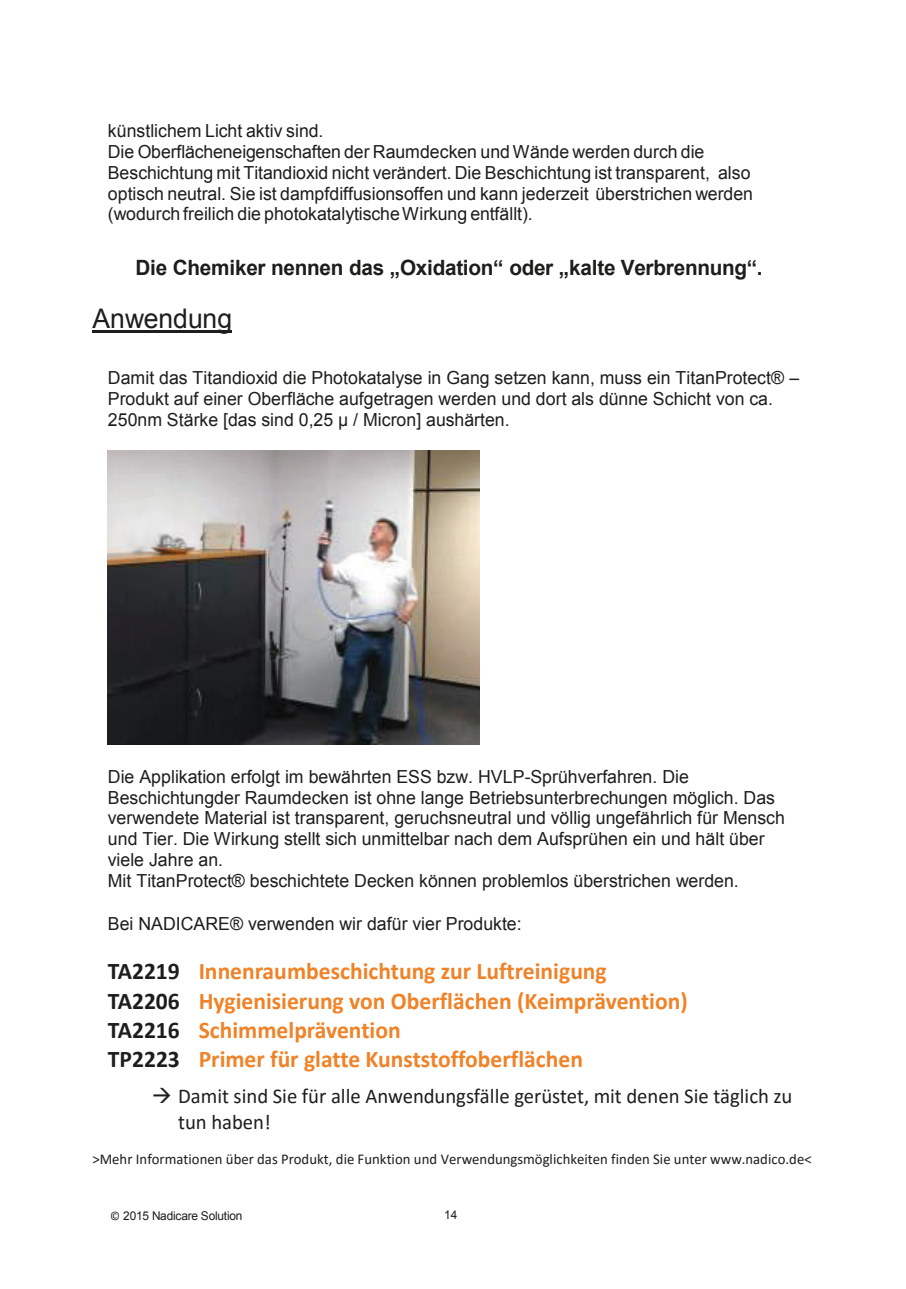
<style>
.page{position:relative;width:906px;height:1289px;background:#fff}
.page>*{position:absolute;margin:0;border:0;box-sizing:border-box;transform-origin:0 0}
.t1{font:27px "Arial";color:#1d1d1b}
.t2{font:700 24px/29.2px "Calibri";color:#f08227}
.t3{font:21px/25.8px "Calibri";color:#1d1d1b}
.t4{font:700 21px "Arial";letter-spacing:-.015em;color:#1d1d1b}
.t5{font:18px/20.7px "Arial";color:#1d1d1b}
.t6{font:15px "Calibri";color:#1d1d1b}
.t7{font:12px "Arial";letter-spacing:-.02em;color:#1d1d1b}
.s1{color:#1d1d1b}
.s2{font-family:"Calibri"}
</style>
<div class="page">
<hr style="left:92px;top:330px;width:140px;height:2px;background:#1d1d1b">
<img style="left:108px;top:450px;width:371px;height:294px">
<p class="t5" style="left:108px;top:121px;width:646px">künstlichem Licht aktiv sind.<br>Die Oberflächeneigenschaften der Raumdecken und Wände werden durch die Beschichtung mit Titandioxid nicht verändert. Die Beschichtung ist transparent, also optisch neutral. Sie ist dampfdiffusionsoffen und kann jederzeit überstrichen werden (wodurch freilich die photokatalytische Wirkung entfällt).</p>
<p class="t4" style="left:135px;top:252px;width:629px">Die Chemiker nennen das „Oxidation“ oder „kalte Verbrennung“.</p>
<h1 class="t1" style="left:92px;top:300px;width:141px">Anwendung</h1>
<p class="t5" style="left:108px;top:367px;width:693px">Damit das Titandioxid die Photokatalyse in Gang setzen kann, muss ein TitanProtect® –<br>Produkt auf einer Oberfläche aufgetragen werden und dort als dünne Schicht von ca.<br>250nm Stärke [das sind 0,25 µ / Micron] aushärten.</p>
<p class="t5" style="left:108px;top:766px;width:678px">Die Applikation erfolgt im bewährten ESS bzw. HVLP-Sprühverfahren. Die Beschichtungder Raumdecken ist ohne lange Betriebsunterbrechungen möglich. Das verwendete Material ist transparent, geruchsneutral und völlig ungefährlich für Mensch und Tier. Die Wirkung stellt sich unmittelbar nach dem Aufsprühen ein und hält über viele Jahre an.<br>Mit TitanProtect® beschichtete Decken können problemlos überstrichen werden.</p>
<p class="t5" style="left:108px;top:913px;width:415px">Bei NADICARE® verwenden wir dafür vier Produkte:</p>
<h2 class="t2" style="left:108px;top:955px;width:581px"><span class="s1">TA2219</span> Innenraumbeschichtung zur Luftreinigung<br><span class="s1">TA2206</span> Hygienisierung von Oberflächen (Keimprävention)<br><span class="s1">TA2216</span> Schimmelprävention<br><span class="s1">TP2223</span> Primer für glatte Kunststoffoberflächen</h2>
<p class="t3" style="left:178px;top:1082px;width:615px;text-indent:-26px">→ Damit sind Sie für alle Anwendungsfälle gerüstet, mit denen Sie täglich zu tun haben!</p>
<p class="t6" style="left:92px;top:1148px;width:721px">&gt;Mehr Informationen über das Produkt, die Funktion und Verwendungsmöglichkeiten finden Sie unter www.nadico.de&lt;</p>
<p class="t7" style="left:110px;top:1207px;width:134px"><span class="s2">©</span> 2015 Nadicare Solution</p>
<p class="t7" style="left:444px;top:1206px;width:15px">14</p>
</div>
